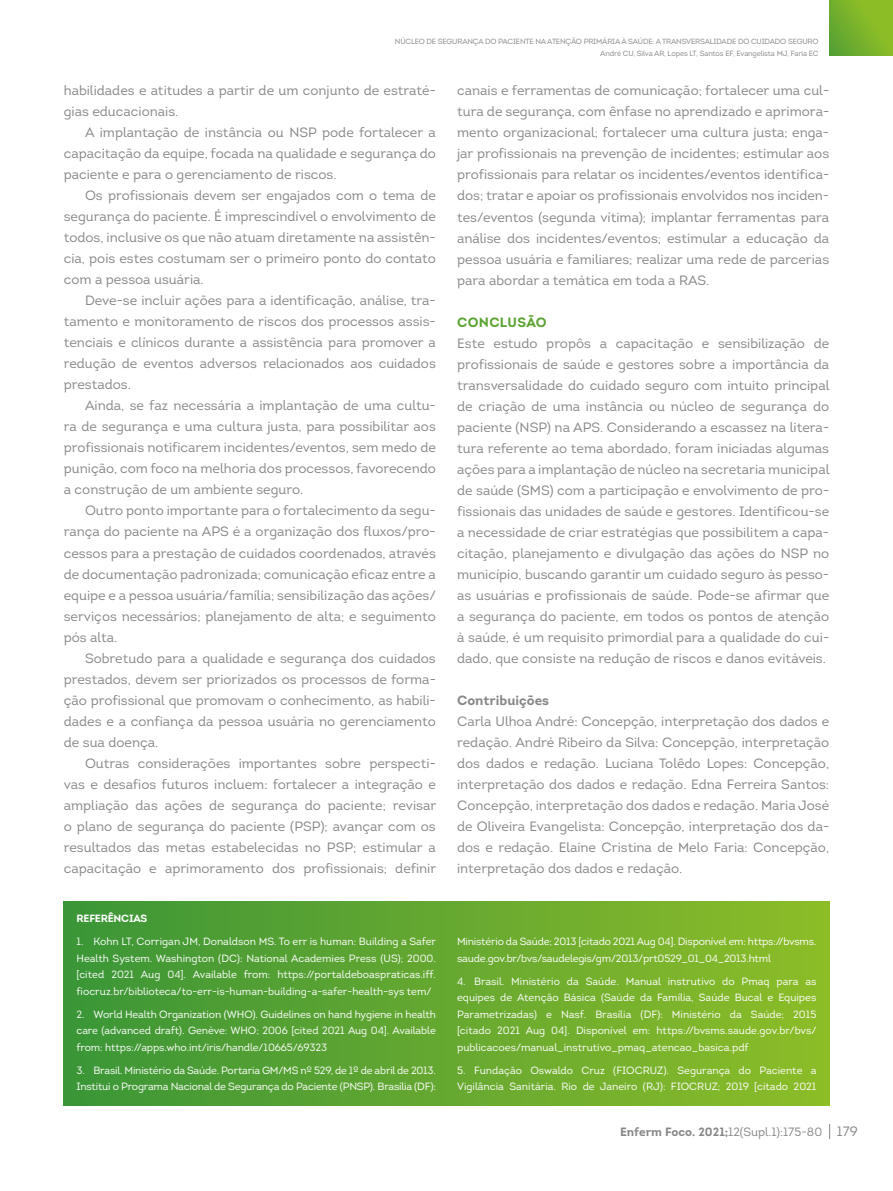
<style>
.page{position:relative;width:893px;height:1191px;background:#fff}
.page>*{position:absolute;margin:0;border:0;box-sizing:border-box;transform-origin:0 0}
.t1{font:13.5px/21px "Intro";color:#878787;text-align:justify}
.t2{font:700 13.5px "Intro";color:#878787}
.t3{font:700 13.5px "Intro";letter-spacing:.025em;color:#5aa331}
.t4{font:12px "Intro";color:#878787}
.t5{font:10.5px/16.5px "Intro";letter-spacing:-.01em;color:#fff;text-align:justify}
.t6{font:700 10.5px "Intro";letter-spacing:-.02em;color:#fff}
.t7{font:7.5px/12px "Intro";letter-spacing:-.02em;color:#878787}
.s1{font-weight:700}
.s2{font-size:13.5px}
</style>
<div class="page">
<svg style="left:829px;top:0;width:64px;height:56px;background:#7bb32b"></svg>
<div style="left:64px;top:901px;width:765px;height:205px;background:linear-gradient(to right,#3c9537,#8ebc28)"></div>
<svg style="left:829px;top:1124px;width:1px;height:15px"></svg>
<p class="t7" style="left:395px;top:35px;width:17px">Núcleo</p>
<p class="t7" style="left:427px;top:35px;width:18px">de seguran</p>
<p class="t7" style="left:473px;top:35px;width:31px">çado paciente</p>
<p class="t7" style="left:535px;top:35px;width:59px">na Aten ção Prim</p>
<p class="t7" style="left:602px;top:35px;width:11px">ária</p>
<p class="t7" style="left:622px;top:35px;width:47px">à Saúde: a transversalidade</p>
<p class="t7" style="left:738px;top:35px;width:19px">do cuidado</p>
<p class="t7" style="left:600px;top:35px;width:220px;text-indent:188px">seguro<br>André CU, Silva AR, Lopes LT, Santos EF, Evangelista MJ, Faria EC</p>
<p class="t1" style="left:64px;top:80px;width:374px">habilidades e atitudes a partir de um conjunto de estraté&shy;gias educacionais.</p>
<p class="t1" style="left:64px;top:122px;width:374px;text-indent:21px">A implantação de instância ou NSP pode fortalecer a capacitação da equipe, focada na qualidade e segurança do paciente e para o gerenciamento de riscos.</p>
<p class="t1" style="left:64px;top:185px;width:374px;text-indent:21px">Os profissionais devem ser engajados com o tema de segurança do paciente. É imprescindível o envolvimento de todos, inclusive os que não atuam diretamente na assistên&shy;cia, pois estes costumam ser o primeiro ponto do contato com a pessoa usuária.</p>
<p class="t1" style="left:64px;top:290px;width:374px;text-indent:21px">Deve-se incluir ações para a identificação, análise, tra&shy;tamento e monitoramento de riscos dos processos assis&shy;tenciais e clínicos durante a assistência para promover a redução de eventos adversos relacionados aos cuidados prestados.</p>
<p class="t1" style="left:64px;top:395px;width:374px;text-indent:21px">Ainda, se faz necessária a implantação de uma cultu&shy;ra de segurança e uma cultura justa, para possibilitar aos profissionais notificarem incidentes/eventos, sem medo de punição, com foco na melhoria dos processos, favorecendo a construção de um ambiente seguro.</p>
<p class="t1" style="left:64px;top:500px;width:374px;text-indent:21px">Outro ponto importante para o fortalecimento da segu&shy;rança do paciente na APS é a organização dos fluxos/pro&shy;cessos para a prestação de cuidados coordenados, através de documentação padronizada; comunicação eficaz entre a equipe e a pessoa usuária/família; sensibilização das ações/ serviços necessários; planejamento de alta; e seguimento pós alta.</p>
<p class="t1" style="left:64px;top:647px;width:374px;text-indent:21px">Sobretudo para a qualidade e segurança dos cuidados prestados, devem ser priorizados os processos de forma&shy;ção profissional que promovam o conhecimento, as habili&shy;dades e a confiança da pessoa usuária no gerenciamento de sua doença.</p>
<p class="t1" style="left:64px;top:752px;width:374px;text-indent:21px">Outras considerações importantes sobre perspecti&shy;vas e desafios futuros incluem: fortalecer a integração e ampliação das ações de segurança do paciente; revisar o plano de segurança do paciente (PSP); avançar com os resultados das metas estabelecidas no PSP; estimular a capacitação e aprimoramento dos profissionais; definir</p>
<p class="t6" style="left:77px;top:912px;width:72px">REFERÊNCIAS</p>
<p class="t5" style="left:77px;top:933px;width:361px">1. Kohn LT, Corrigan JM, Donaldson MS. To err is human: Building a Safer Health System. Washington (DC): National Academies Press (US); 2000. [cited 2021 Aug 04]. Available from: https://portaldeboaspraticas.iff. fiocruz.br/biblioteca/to-err-is-human-building-a-safer-health-sys tem/</p>
<p class="t5" style="left:77px;top:1005px;width:361px">2. World Health Organization (WHO). Guidelines on hand hygiene in health care (advanced draft). Genève: WHO; 2006 [cited 2021 Aug 04]. Available from: https://apps.who.int/iris/handle/10665/69323</p>
<p class="t5" style="left:77px;top:1061px;width:361px">3. Brasil. Ministério da Saúde. Portaria GM/MS nº 529, de 1º de abril de 2013.<br>Institui o Programa Nacional de Segurança do Paciente (PNSP). Brasília (DF):</p>
<p class="t1" style="left:457px;top:80px;width:374px">canais e ferramentas de comunicação; fortalecer uma cul&shy;tura de segurança, com ênfase no aprendizado e aprimora&shy;mento organizacional; fortalecer uma cultura justa; enga&shy;jar profissionais na prevenção de incidentes; estimular aos profissionais para relatar os incidentes/eventos identifica&shy;dos; tratar e apoiar os profissionais envolvidos nos inciden&shy;tes/eventos (segunda vítima); implantar ferramentas para análise dos incidentes/eventos; estimular a educação da pessoa usuária e familiares; realizar uma rede de parcerias para abordar a temática em toda a RAS.</p>
<p class="t3" style="left:457px;top:313px;width:91px">CONCLUSÃO</p>
<p class="t1" style="left:457px;top:332px;width:374px">Este estudo propôs a capacitação e sensibilização de profissionais de saúde e gestores sobre a importância da transversalidade do cuidado seguro com intuito principal de criação de uma instância ou núcleo de segurança do paciente (NSP) na APS. Considerando a escassez na litera&shy;tura referente ao tema abordado, foram iniciadas algumas ações para a implantação de núcleo na secretaria municipal de saúde (SMS) com a participação e envolvimento de pro&shy;fissionais das unidades de saúde e gestores. Identificou-se a necessidade de criar estratégias que possibilitem a capa&shy;citação, planejamento e divulgação das ações do NSP no município, buscando garantir um cuidado seguro às pesso&shy;as usuárias e profissionais de saúde. Pode-se afirmar que a segurança do paciente, em todos os pontos de atenção à saúde, é um requisito primordial para a qualidade do cui&shy;dado, que consiste na redução de riscos e danos evitáveis.</p>
<p class="t2" style="left:457px;top:691px;width:93px">Contribuições</p>
<p class="t1" style="left:457px;top:710px;width:374px">Carla Ulhoa André: Concepção, interpretação dos dados e redação. André Ribeiro da Silva: Concepção, interpretação dos dados e redação. Luciana Tolêdo Lopes: Concepção, interpretação dos dados e redação. Edna Ferreira Santos:<br>Concepção, interpretação dos dados e redação. Maria José de Oliveira Evangelista: Concepção, interpretação dos da&shy;dos e redação. Elaine Cristina de Melo Faria: Concepção, interpretação dos dados e redação.</p>
<p class="t5" style="left:457px;top:933px;width:361px">Ministério da Saúde; 2013 [citado 2021 Aug 04]. Disponível em: https://bvsms. saude.gov.br/bvs/saudelegis/gm/2013/prt0529_01_04_2013.html</p>
<p class="t5" style="left:457px;top:972px;width:361px">4. Brasil. Ministério da Saúde. Manual instrutivo do Pmaq para as equipes de Atenção Básica (Saúde da Família, Saúde Bucal e Equipes Parametrizadas) e Nasf. Brasília (DF): Ministério da Saúde; 2015 [citado 2021 Aug 04]. Disponível em: https://bvsms.saude.gov.br/bvs/ publicacoes/manual_instrutivo_pmaq_atencao_basica.pdf</p>
<p class="t5" style="left:457px;top:1061px;width:361px">5. Fundação Oswaldo Cruz (FIOCRUZ). Segurança do Paciente a<br>Vigilância Sanitária. Rio de Janeiro (RJ): FIOCRUZ; 2019 [citado 2021</p>
<p class="t4" style="left:620px;top:1124px;width:239px"><span class="s1">Enferm Foco. 2021;</span>12(Supl.1):175-80 <span class="s2">179</span></p>
</div>
